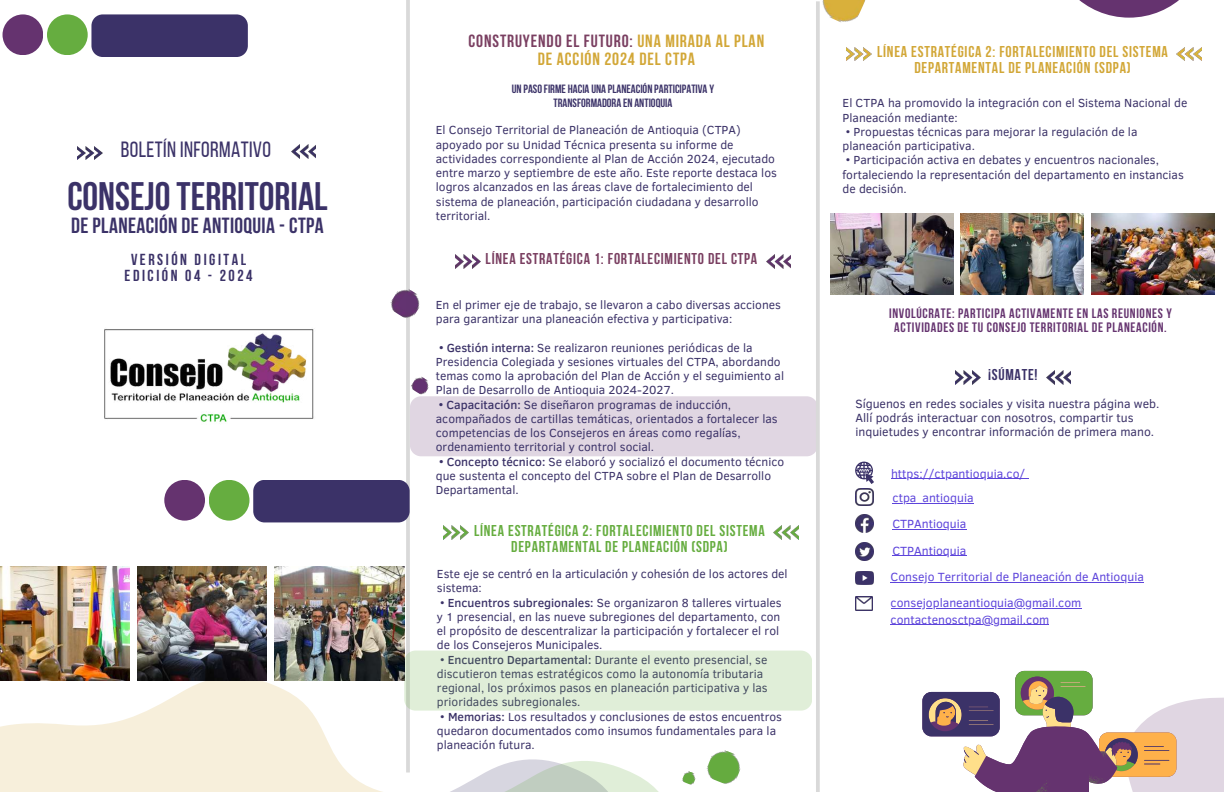
<style>
.page{position:relative;width:1224px;height:792px;background:#fff}
.page>*{position:absolute;margin:0;border:0;box-sizing:border-box;transform-origin:0 0}
.t1{font:700 39.6px "Bebas Neue";color:#3b3268}
.t2{font:22px "Bebas Neue";letter-spacing:.015em;color:#3b3268}
.t3{font:700 21.8px "Bebas Neue";letter-spacing:.015em;color:#3b3268}
.t4{font:700 17.6px/18.6px "Bebas Neue";letter-spacing:.05em;color:#d2a737;text-align:center}
.t5{font:700 15.9px/16.6px "Bebas Neue";letter-spacing:.16em;color:#3b3268;text-align:center}
.t6{font:700 15.6px/16.5px "Bebas Neue";letter-spacing:.05em;color:#66ad40;text-align:center}
.t7{font:700 15.6px/16.5px "Bebas Neue";letter-spacing:.05em;color:#d2a737;text-align:center}
.t8{font:700 15.6px "Bebas Neue";letter-spacing:.05em;color:#7a3f61}
.t9{font:700 15.6px "Bebas Neue";letter-spacing:.05em;color:#3b3268}
.t10{font:700 13.6px/14.2px "Bebas Neue";letter-spacing:.05em;color:#65336f;text-align:center}
.t11{font:12.2px/14.1px "Clear Sans";color:#3b3268}
.t12{font:12.2px "Clear Sans";color:#5d44db}
.t13{font:12.1px "Clear Sans";color:#5d44db}
.t14{font:12px/14.2px "Clear Sans";color:#3b3268}
.t15{font:700 11.9px/13.5px "Bebas Neue";color:#3b3268;text-align:center}
.s1{color:#7a3f61}
.s2{font-weight:500}
</style>
<div class="page">
<img style="left:830px;top:213px;width:123px;height:82px">
<img style="left:961px;top:213px;width:123px;height:82px">
<img style="left:1091px;top:213px;width:123px;height:82px">
<div style="left:410px;top:396px;width:406px;height:60px;background:#e0d6e2"></div>
<hr style="left:406px;top:0;width:4px;height:773px;background:#d9d9d9">
<svg style="left:536px;top:759px;width:123px;height:33px"></svg>
<img style="left:411px;top:376px;width:18px;height:19px">
<img style="left:706px;top:750px;width:35px;height:34px">
<img style="left:682px;top:771px;width:14px;height:14px">
<svg style="left:0;top:681px;width:536px;height:111px;fill:#f7efdb"></svg>
<hr style="left:816px;top:1px;width:4px;height:791px;background:#d9d9d9">
<svg style="left:1079px;top:0;width:100px;height:18px;fill:#65336f"></svg>
<img style="left:816px;top:0;width:50px;height:23px">
<div style="left:164px;top:480px;width:41px;height:41px;background:#65336f;border-radius:50%"></div>
<div style="left:209px;top:480px;width:40px;height:41px;background:#66ad40;border-radius:50%"></div>
<div style="left:253px;top:480px;width:157px;height:42px;background:#3b3268"></div>
<img style="left:390px;top:289px;width:30px;height:29px">
<img style="left:78px;top:146px;width:25px;height:14px">
<img style="left:291px;top:145px;width:25px;height:13px">
<img style="left:104px;top:329px;width:210px;height:93px">
<div style="left:3px;top:14px;width:40px;height:41px;background:#65336f;border-radius:50%"></div>
<div style="left:47px;top:14px;width:41px;height:41px;background:#66ad40;border-radius:50%"></div>
<div style="left:91px;top:14px;width:157px;height:43px;background:#3b3268"></div>
<img style="left:456px;top:255px;width:25px;height:13px">
<img style="left:766px;top:255px;width:25px;height:13px">
<img style="left:443px;top:526px;width:25px;height:13px">
<img style="left:774px;top:526px;width:24px;height:13px">
<div style="left:404px;top:651px;width:408px;height:60px;background:#e0eed8"></div>
<img style="left:846px;top:47px;width:25px;height:14px">
<img style="left:1177px;top:47px;width:24px;height:14px">
<svg style="left:922px;top:670px;width:302px;height:122px"></svg>
<svg style="left:855px;top:462px;width:19px;height:22px"></svg>
<img style="left:856px;top:488px;width:17px;height:18px">
<img style="left:856px;top:515px;width:17px;height:17px">
<img style="left:855px;top:543px;width:18px;height:18px">
<img style="left:855px;top:597px;width:18px;height:13px">
<img style="left:855px;top:571px;width:19px;height:14px">
<img style="left:956px;top:371px;width:24px;height:13px">
<img style="left:1046px;top:371px;width:25px;height:13px">
<img style="left:0;top:567px;width:130px;height:114px">
<img style="left:137px;top:567px;width:130px;height:114px">
<img style="left:274px;top:567px;width:130px;height:114px">
<hr style="left:891px;top:608px;width:190px;height:1px;background:#5d44db">
<hr style="left:891px;top:582px;width:253px;height:1px;background:#5d44db">
<hr style="left:891px;top:478px;width:135px;height:1px;background:#5d44db">
<hr style="left:892px;top:529px;width:74px;height:1px;background:#5d44db">
<hr style="left:893px;top:503px;width:81px;height:1px;background:#5d44db">
<hr style="left:892px;top:555px;width:74px;height:1px;background:#5d44db">
<hr style="left:891px;top:625px;width:158px;height:1px;background:#5d44db">
<h3 class="t4" style="left:469px;top:33px;width:297px"><span class="s1">CONSTRUYENDO EL FUTURO:</span> UNA MIRADA AL PLAN<br>DE ACCIÓN 2024 DEL CTPA</h3>
<p class="t15" style="left:512px;top:84px;width:204px">UN PASOFIRME HACIA UNA PLANEACIÓN PARTICIPATIVA Y<br>TRANSFORMADORA EN ANTIOQUIA</p>
<p class="t14" style="left:436px;top:122px;width:343px">El Consejo Territorial de Planeación de Antioquia (CTPA) apoyado por su Unidad Técnica presenta su informe de actividades correspondiente al Plan de Acción 2024, ejecutado entre marzo y septiembre de este año. Este reporte destaca los logros alcanzados en las áreas clave de fortalecimiento del sistema de planeación, participación ciudadana y desarrollo territorial.</p>
<h2 class="t2" style="left:121px;top:140px;width:152px">BOLETÍN INFORMATIVO</h2>
<h1 class="t1" style="left:67px;top:180px;width:262px">CONSEJOTERRITORIAL</h1>
<h3 class="t3" style="left:71px;top:217px;width:254px">DE PLANEACIÓN DE ANTIOQUIA - CTPA</h3>
<h3 class="t5" style="left:125px;top:253px;width:129px">VERSIÓN DIGITAL<br>EDICIÓN 04 - 2024</h3>
<p class="t8" style="left:486px;top:253px;width:273px">LÍNEA ESTRATÉGICA 1: FORTALECIMIENTO DEL CTPA</p>
<p class="t14" style="left:436px;top:297px;width:347px">En el primer eje de trabajo, se llevaron a cabo diversas acciones para garantizar una planeación efectiva y participativa:</p>
<p class="t14" style="left:436px;top:340px;width:350px"><span class="s2">• Gestión interna:</span> Se realizaron reuniones periódicas de la Presidencia Colegiada y sesiones virtuales del CTPA, abordando temas como la aprobación del Plan de Acción y el seguimiento al Plan de Desarrollo de Antioquia 2024-2027.</p>
<p class="t14" style="left:436px;top:397px;width:343px"><span class="s2">• Capacitación:</span> Se diseñaron programas de inducción, acompañados de cartillas temáticas, orientados a fortalecer las competencias de los Consejeros en áreas como regalías, ordenamiento territorial y control social.</p>
<p class="t14" style="left:436px;top:454px;width:350px"><span class="s2">• Concepto técnico:</span> Se elaboró y socializó el documento técnico que sustenta el concepto del CTPA sobre el Plan de Desarrollo<br>Departamental.</p>
<p class="t6" style="left:474px;top:523px;width:292px">LÍNEA ESTRATÉGICA 2: FORTALECIMIENTO DEL SISTEMA<br>DEPARTAMENTAL DE PLANEACIÓN (SDPA)</p>
<p class="t14" style="left:437px;top:566px;width:352px">Este eje se centró en la articulación y cohesión de los actores del sistema:</p>
<p class="t14" style="left:437px;top:595px;width:346px">• <span class="s2">Encuentros subregionales:</span> Se organizaron 8 talleres virtuales y 1 presencial, en las nueve subregiones del departamento, con el propósito de descentralizar la participación y fortalecer el rol de los Consejeros Municipales.</p>
<p class="t14" style="left:437px;top:652px;width:332px">• <span class="s2">Encuentro Departamental:</span> Durante el evento presencial, se discutieron temas estratégicos como la autonomía tributaria regional, los próximos pasos en planeación participativa y las prioridades subregionales.</p>
<p class="t14" style="left:437px;top:709px;width:347px">• <span class="s2">Memorias:</span> Los resultados y conclusiones de estos encuentros quedaron documentados como insumos fundamentales para la planeación futura.</p>
<p class="t7" style="left:877px;top:45px;width:292px">LÍNEA ESTRATÉGICA 2: FORTALECIMIENTO DEL SISTEMA<br>DEPARTAMENTAL DE PLANEACIÓN (SDPA)</p>
<p class="t14" style="left:843px;top:96px;width:346px">El CTPA ha promovido la integración con el Sistema Nacional de<br>Planeación mediante:</p>
<p class="t14" style="left:843px;top:124px;width:296px">• Propuestas técnicas para mejorar la regulación de la planeación participativa.</p>
<p class="t14" style="left:843px;top:153px;width:343px">• Participación activa en debates y encuentros nacionales, fortaleciendo la representación del departamento en instancias de decisión.</p>
<p class="t10" style="left:889px;top:307px;width:284px">INVOLÚCRATE: PARTICIPA ACTIVAMENTE EN LAS REUNIONES Y<br>ACTIVIDADES DE TU CONSEJO TERRITORIAL DE PLANEACIÓN.</p>
<p class="t9" style="left:988px;top:369px;width:51px">¡SÚMATE!</p>
<p class="t11" style="left:855px;top:396px;width:305px">Síguenos en redes sociales y visita nuestra página web.<br>Allí podrás interactuar con nosotros, compartir tus inquietudes y encontrar información de primera mano.</p>
<p class="t12" style="left:891px;top:464px;width:136px">https://ctpantioquia.co/</p>
<p class="t13" style="left:892px;top:515px;width:76px">CTPAntioquia</p>
<p class="t13" style="left:893px;top:489px;width:83px">ctpa_antioquia</p>
<p class="t13" style="left:892px;top:542px;width:76px">CTPAntioquia</p>
<p class="t13" style="left:891px;top:568px;width:255px">Consejo Territorial de Planeación de Antioquia</p>
<p class="t13" style="left:891px;top:594px;width:192px">consejoplaneantioquia@gmail.com</p>
<p class="t13" style="left:891px;top:611px;width:160px">contactenosctpa@gmail.com</p>
</div>
